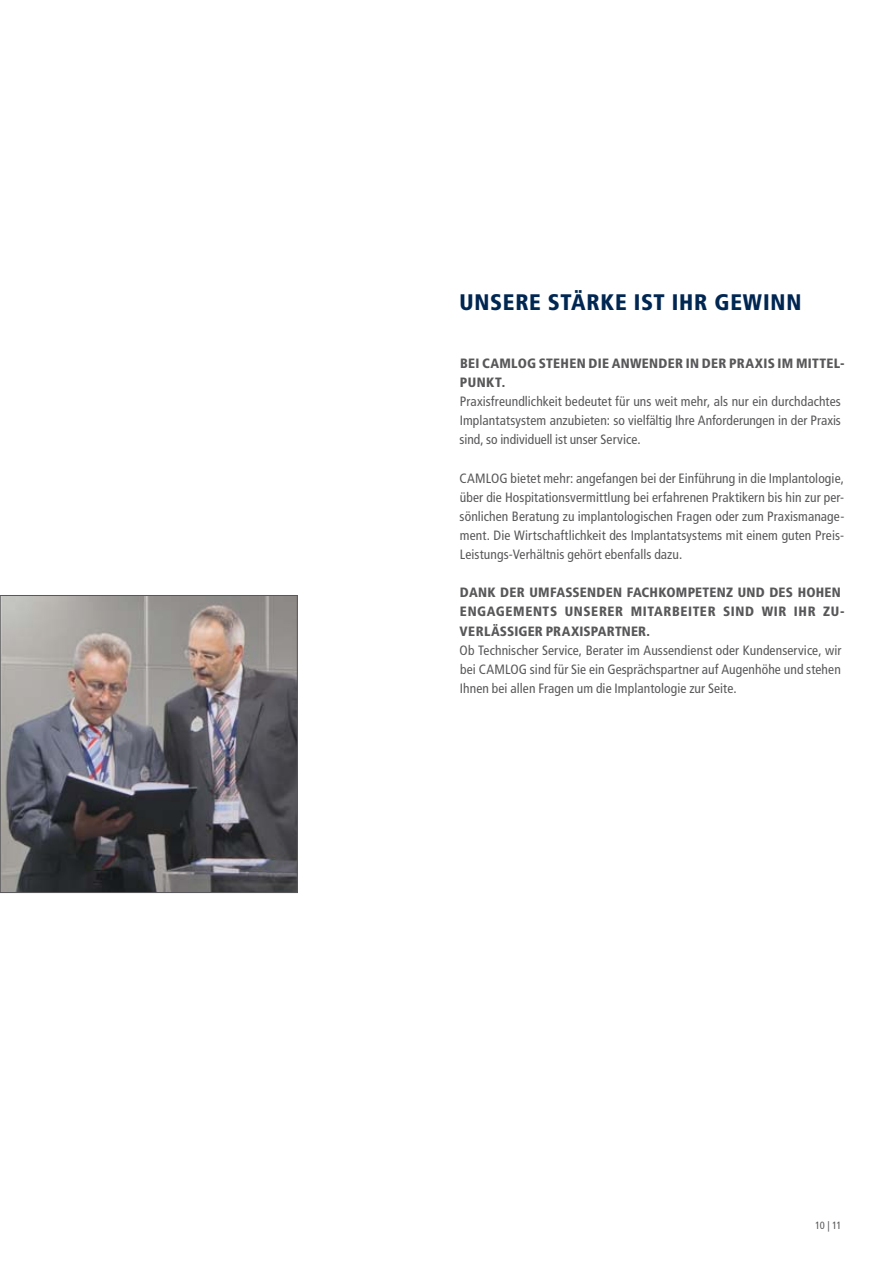
<style>
.page{position:relative;width:893px;height:1263px;background:#fff}
.page>*{position:absolute;margin:0;border:0;box-sizing:border-box;transform-origin:0 0}
.t1{font:900 condensed 22.5px "Frutiger LT Std";letter-spacing:.035em;color:#002652}
.t2{font:condensed 13.5px/19px "Frutiger LT Std";letter-spacing:.005em;color:#58585a;text-align:justify}
.t3{font:900 condensed 13.5px/19px "Frutiger LT Std";letter-spacing:.025em;color:#58585a}
.t4{font:condensed 10.5px "Frutiger LT Std";color:#58585a}
</style>
<div class="page">
<img style="left:2px;top:597px;width:294px;height:294px">
<div style="left:0;top:595px;width:298px;height:298px;border:1px solid #58585a"></div>
<h1 class="t1" style="left:459px;top:289px;width:343px">UNSERE STÄRKE IST IHR GEWINN</h1>
<p class="t3" style="left:460px;top:354px;width:386px">BEI CAMLOG STEHEN DIE ANWENDER IN DER PRAXIS IM MITTEL-<br>PUNKT.</p>
<p class="t2" style="left:460px;top:393px;width:383px">Praxisfreundlichkeit bedeutet für uns weit mehr, als nur ein durchdachtes Implantatsystem anzubieten: so vielfältig Ihre Anforderungen in der Praxis sind, so individuell ist unser Service.</p>
<p class="t2" style="left:459px;top:469px;width:386px">CAMLOG bietet mehr: angefangen bei der Einführung in die Implantologie, über die Hospitationsvermittlung bei erfahrenen Praktikern bis hin zur per&shy;sönlichen Beratung zu implantologischen Fragen oder zum Praxismanage&shy;ment. Die Wirtschaftlichkeit des Implantatsystems mit einem guten Preis-Leistungs-Verhältnis gehört ebenfalls dazu.</p>
<p class="t3" style="left:459px;top:583px;width:387px">DANK DER UMFASSENDEN FACHKOMPETENZ UND DES HOHEN<br>ENGAGEMENTS UNSERER MITARBEITER SIND WIR IHR ZU-<br>VERLÄSSIGER PRAXISPARTNER.</p>
<p class="t2" style="left:460px;top:641px;width:383px">Ob Technischer Service, Berater im Aussendienst oder Kundenservice, wir bei CAMLOG sind für Sie ein Gesprächspartner auf Augenhöhe und stehen Ihnen bei allen Fragen um die Implantologie zur Seite.</p>
<p class="t4" style="left:815px;top:1220px;width:28px">10 | 11</p>
</div>
